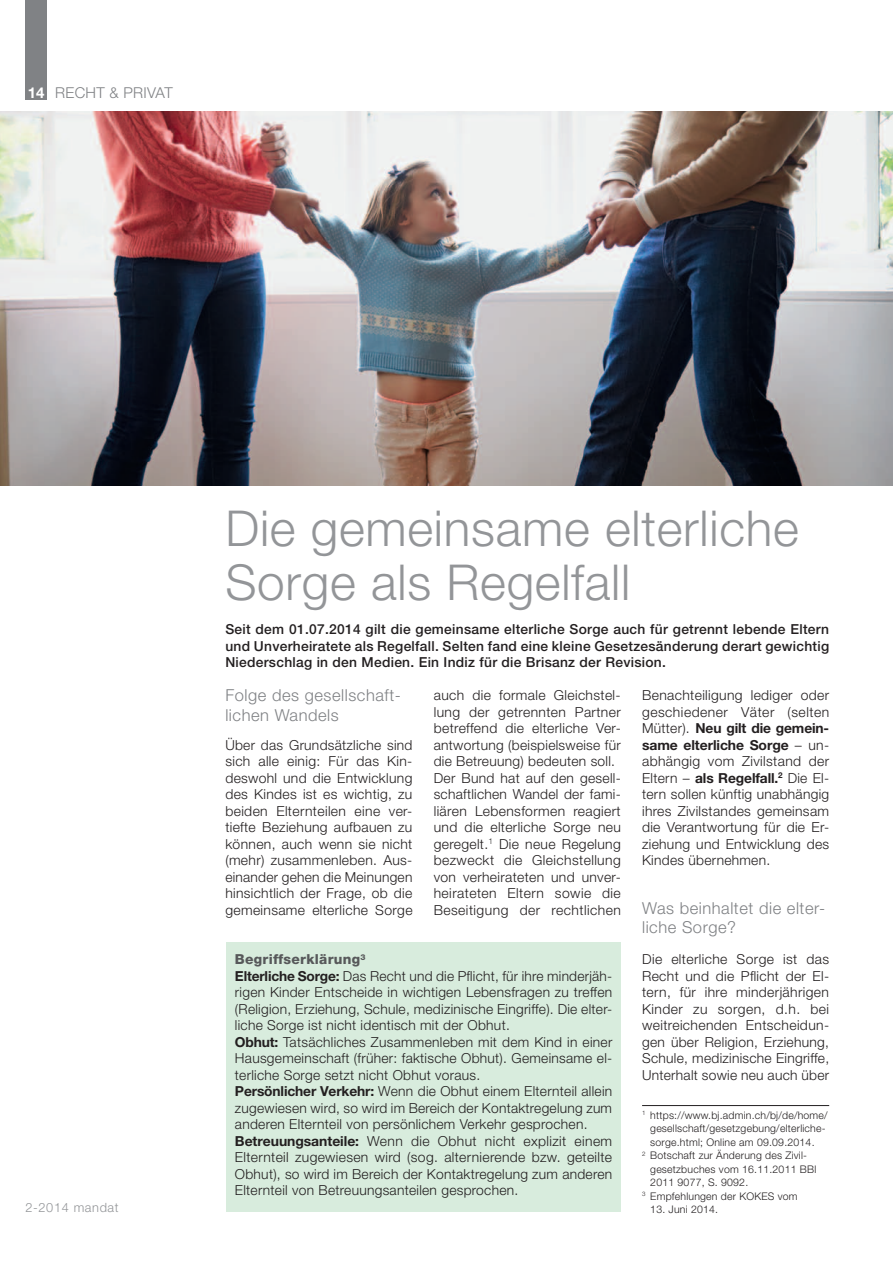
<style>
.page{position:relative;width:893px;height:1263px;background:#fff}
.page>*{position:absolute;margin:0;border:0;box-sizing:border-box;transform-origin:0 0}
.t1{font:300 49.5px/54px "Helvetica Neue";letter-spacing:.015em;color:#939598}
.t2{font:300 16.5px/19.5px "Helvetica Neue";letter-spacing:.035em;color:#808285}
.t3{font:300 15px "Helvetica Neue";letter-spacing:.02em;color:#808285}
.t4{font:700 15px "Helvetica Neue";color:#fff}
.t5{font:300 13.8px/16.5px "Helvetica Neue";letter-spacing:.02em;color:#231f20;text-align:justify}
.t6{font:500 13.8px/16.5px "Helvetica Neue";letter-spacing:.02em;color:#231f20;text-align:justify}
.t7{font:300 12.75px "Helvetica Neue";letter-spacing:.05em;color:#939598}
.t8{font:300 10.5px "Helvetica Neue";letter-spacing:.02em;color:#231f20}
.s1{font-weight:700}
.s2{font-weight:800;color:#57585a}
</style>
<div class="page">
<div style="left:26px;top:0;width:21px;height:100px;background:#808285"></div>
<img style="left:0;top:112px;width:893px;height:374px">
<div style="left:226px;top:942px;width:395px;height:270px;background:#d8ecdd"></div>
<hr style="left:642px;top:1105px;width:187px;height:1px;background:#231f20">
<p class="t4" style="left:28px;top:83px;width:18px">14</p>
<p class="t3" style="left:55px;top:83px;width:87px">Recht &amp; Privat</p>
<p class="t7" style="left:26px;top:1199px;width:95px">2-2014 mandat</p>
<h1 class="t1" style="left:225px;top:500px;width:575px">Die gemeinsame elterliche<br>Sorge als Regelfall</h1>
<p class="t6" style="left:225px;top:621px;width:605px">Seit dem 01.07.2014 gilt die gemeinsame elterliche Sorge auch für getrennt lebende Eltern und Unverheiratete als Regelfall. Selten fand eine kleine Gesetzesänderung derart gewichtig Niederschlag in den Medien. Ein Indiz für die Brisanz der Revision.</p>
<p class="t2" style="left:225px;top:685px;width:175px">Folge des gesellschaft&shy;lichen Wandels</p>
<p class="t5" style="left:225px;top:736px;width:189px">Über das Grundsätzliche sind sich alle einig: Für das Kin&shy;deswohl und die Entwicklung des Kindes ist es wichtig, zu beiden Elternteilen eine ver&shy;tiefte Beziehung aufbauen zu können, auch wenn sie nicht (mehr) zusammenleben. Aus&shy;einander gehen die Meinungen hinsichtlich der Frage, ob die gemeinsame elterliche Sorge</p>
<p class="t5" style="left:434px;top:687px;width:189px;text-align:left">auch die formale Gleichstel&shy;lung der getrennten Partner betreffend die elterliche Ver&shy;antwortung (beispielsweise für die Betreuung) bedeuten soll.<br>Der Bund hat auf den gesell&shy;schaftlichen Wandel der fami&shy;liären Lebensformen reagiert und die elterliche Sorge neu geregelt.<sup>1</sup> Die neue Regelung bezweckt die Gleichstellung von verheirateten und unver&shy;heirateten Eltern sowie die<br>Beseitigung der rechtlichen</p>
<p class="t5" style="left:642px;top:687px;width:189px">Benachteiligung lediger oder geschiedener Väter (selten Mütter). <span class="s1">Neu gilt die gemein&shy;same elterliche Sorge</span> – un&shy;abhängig vom Zivilstand der Eltern – <span class="s1">als Regelfall.</span><sup>2</sup> Die El&shy;tern sollen künftig unabhängig ihres Zivilstandes gemeinsam die Verantwortung für die Er&shy;ziehung und Entwicklung des Kindes übernehmen.</p>
<p class="t2" style="left:642px;top:898px;width:184px">Was beinhaltet die elter&shy;liche Sorge?</p>
<p class="t5" style="left:642px;top:951px;width:189px">Die elterliche Sorge ist das Recht und die Pflicht der El&shy;tern, für ihre minderjährigen Kinder zu sorgen, d.h. bei weitreichenden Entscheidun&shy;gen über Religion, Erziehung, Schule, medizinische Eingriffe, Unterhalt sowie neu auch über</p>
<p class="t5" style="left:235px;top:951px;width:379px;text-align:left"><span class="s2">Begriffserklärung</span><sup>3<br></sup><span class="s1">Elterliche Sorge:</span> Das Recht und die Pflicht, für ihre minderjäh&shy;rigen Kinder Entscheide in wichtigen Lebensfragen zu treffen (Religion, Erziehung, Schule, medizinische Eingriffe). Die elter&shy;liche Sorge ist nicht identisch mit der Obhut.<br><span class="s1">Obhut:</span> Tatsächliches Zusammenleben mit dem Kind in einer Hausgemeinschaft (früher: faktische Obhut). Gemeinsame el&shy;terliche Sorge setzt nicht Obhut voraus.<br><span class="s1">Persönlicher Verkehr:</span> Wenn die Obhut einem Elternteil allein zugewiesen wird, so wird im Bereich der Kontaktregelung zum anderen Elternteil von persönlichem Verkehr gesprochen.<br><span class="s1">Betreuungsanteile:</span> Wenn die Obhut nicht explizit einem Elternteil zugewiesen wird (sog. alternierende bzw. geteilte Obhut), so wird im Bereich der Kontaktregelung zum anderen Elternteil von Betreuungsanteilen gesprochen.</p>
<p class="t8" style="left:642px;top:1108px;width:187px"><sup>1</sup> https://www.bj.admin.ch/bj/de/home/</p>
<p class="t8" style="left:650px;top:1122px;width:177px">gesellschaft/gesetzgebung/elterliche-</p>
<p class="t8" style="left:650px;top:1135px;width:166px">sorge.html; Online am 09.09.2014.</p>
<p class="t8" style="left:642px;top:1149px;width:167px"><sup>2</sup> Botschaft zur Änderung des Zivil-</p>
<p class="t8" style="left:650px;top:1162px;width:168px">gesetzbuches vom 16.11.2011 BBl</p>
<p class="t8" style="left:650px;top:1176px;width:99px">2011 9077, S. 9092.</p>
<p class="t8" style="left:642px;top:1189px;width:157px"><sup>3</sup> Empfehlungen der KOKES vom</p>
<p class="t8" style="left:650px;top:1203px;width:69px">13. Juni 2014.</p>
</div>
